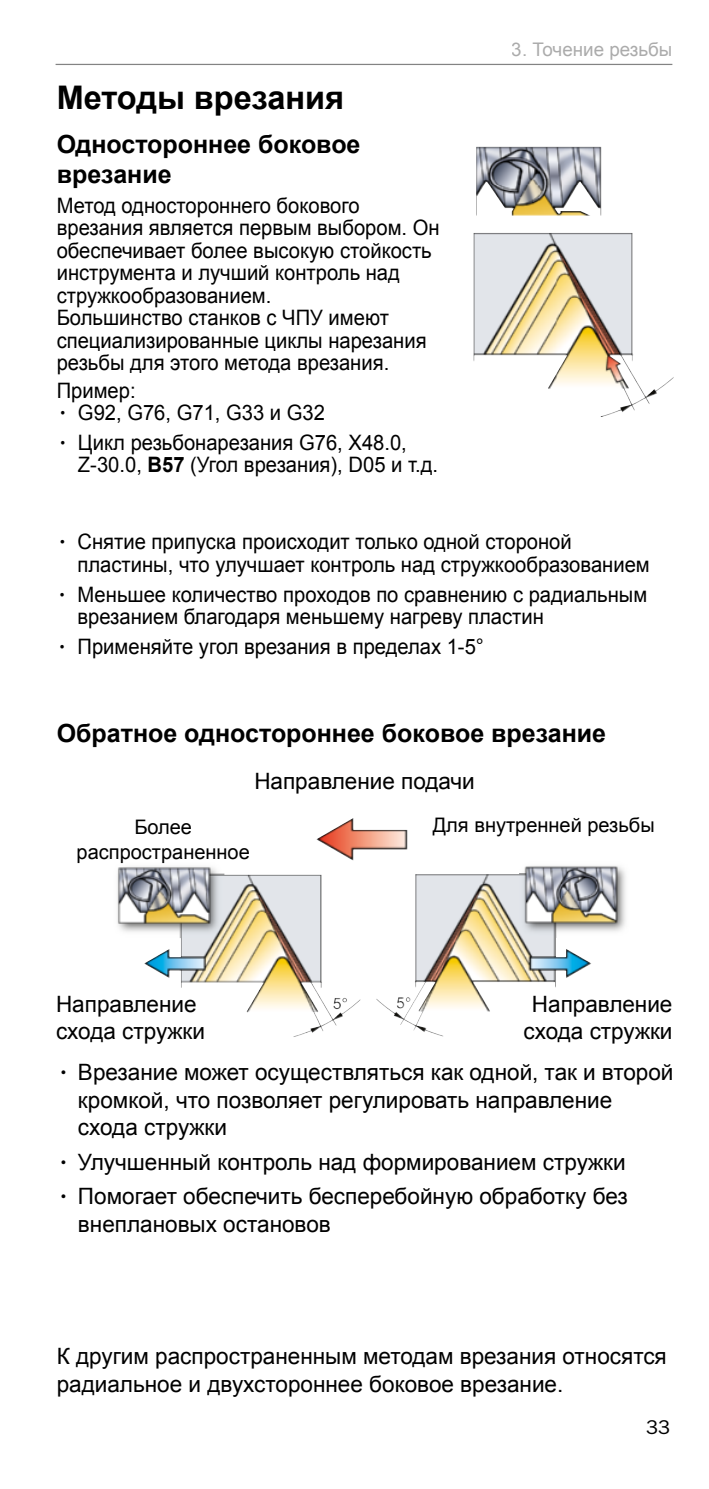
<style>
.page{position:relative;width:709px;height:1489px;background:#fff}
.page>*{position:absolute;margin:0;border:0;box-sizing:border-box;transform-origin:0 0}
.t1{font:700 32.5px "Arial";color:#000}
.t2{font:700 25px/30px "Arial";color:#000}
.t3{font:22.5px/27.5px "Arial";color:#000}
.t4{font:21.25px/22.5px "Arial";color:#000;scale:.95 1}
.t5{font:20px "Arial";color:#000}
.t6{font:20px "ITC Franklin Gothic Std";color:#000}
.t7{font:18.75px "Arial";color:#878787}
.s1{font-family:"ITC Franklin Gothic Std"}
.s2{font-weight:700}
</style>
<div class="page">
<hr style="left:56px;top:64px;width:616px;height:1px;background:#000">
<img style="left:473px;top:233px;width:201px;height:184px">
<img style="left:473px;top:146px;width:132px;height:90px">
<img style="left:117px;top:818px;width:509px;height:219px">
<h1 class="t1" style="left:57px;top:76px;width:289px">Методы врезания</h1>
<p class="t2" style="left:57px;top:130px;width:305px">Одностороннее боковое врезание</p>
<p class="t4" style="left:57px;top:194px;width:404px">Метод одностороннего бокового врезания является первым выбором. Он обеспечивает более высокую стойкость инструмента и лучший контроль над стружкообразованием.<br>Большинство станков с ЧПУ имеют специализированные циклы нарезания резьбы для этого метода врезания.</p>
<p class="t4" style="left:57px;top:379px;width:85px">Пример:</p>
<p class="t4" style="left:57px;top:401px;width:284px"><span class="s1">•</span> G92, G76, G71, G33 и G32</p>
<p class="t4" style="left:78px;top:431px;width:380px;text-indent:-21px"><span class="s1">•</span> Цикл резьбонарезания G76, X48.0,<br>Z-30.0, <span class="s2">B57</span> (Угол врезания), D05 и т.д.</p>
<p class="t7" style="left:512px;top:37px;width:162px">3. Точение резьбы</p>
<p class="t4" style="left:78px;top:531px;width:604px;text-indent:-21px"><span class="s1">•</span> Снятие припуска происходит только одной стороной пластины, что улучшает контроль над стружкообразованием</p>
<p class="t4" style="left:78px;top:583px;width:601px;text-indent:-21px"><span class="s1">•</span> Меньшее количество проходов по сравнению с радиальным врезанием благодаря меньшему нагреву пластин</p>
<p class="t4" style="left:56px;top:635px;width:451px"><span class="s1">•</span> Применяйте угол врезания в пределах 1-5°</p>
<p class="t2" style="left:57px;top:719px;width:551px">Обратное одностороннее боковое врезание</p>
<p class="t3" style="left:254px;top:768px;width:222px">Направление подачи</p>
<p class="t5" style="left:134px;top:813px;width:59px">Более</p>
<p class="t5" style="left:433px;top:812px;width:223px">Для внутренней резьбы</p>
<p class="t5" style="left:77px;top:838px;width:175px">распространенное</p>
<p class="t3" style="left:56px;top:990px;width:150px">Направление схода стружки</p>
<p class="t3" style="left:523px;top:990px;width:150px;text-align:center">Направление схода стружки</p>
<p class="t3" style="left:78px;top:1058px;width:597px;text-indent:-21px"><span class="s1">•</span> Врезание может осуществляться как одной, так и второй кромкой, что позволяет регулировать направление схода стружки</p>
<p class="t3" style="left:57px;top:1148px;width:570px"><span class="s1">•</span> Улучшенный контроль над формированием стружки</p>
<p class="t3" style="left:78px;top:1182px;width:551px;text-indent:-21px"><span class="s1">•</span> Помогает обеспечить бесперебойную обработку без внеплановых остановов</p>
<p class="t3" style="left:57px;top:1342px;width:611px">К другим распространенным методам врезания относятся радиальное и двухстороннее боковое врезание.</p>
<p class="t6" style="left:646px;top:1415px;width:25px">33</p>
</div>
